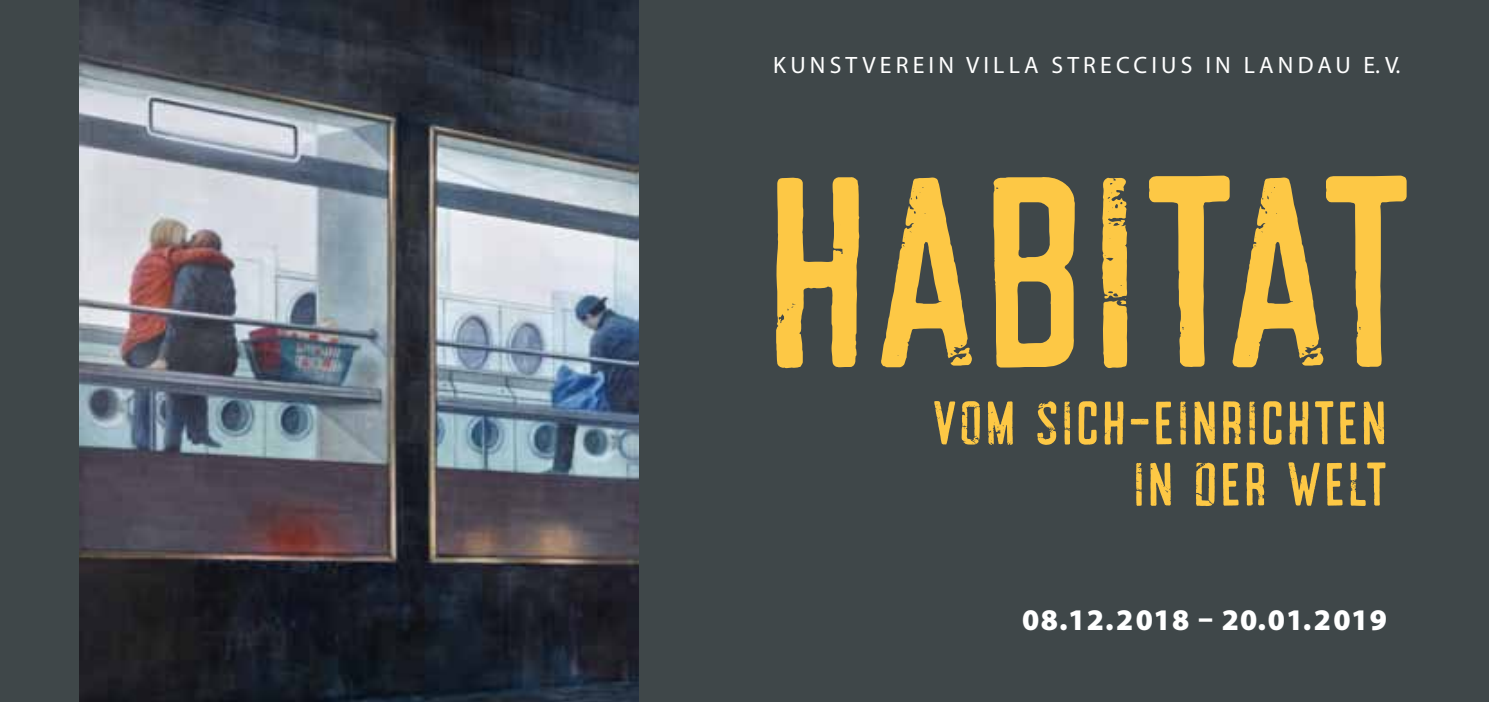
<style>
.page{position:relative;width:1489px;height:702px;background:#fff}
.page>*{position:absolute;margin:0;border:0;box-sizing:border-box;transform-origin:0 0}
.t1{font:271.25px "Arbuz";color:#fdc845}
.t2{font:61.25px/61.2px "Arbuz";letter-spacing:.04em;color:#fdc845;text-align:right}
.t3{font:900 30px "Myriad Pro";letter-spacing:.04em;color:#fff}
.t4{font:23.75px "Myriad Pro";letter-spacing:.175em;color:#fff}
</style>
<div class="page">
<div style="left:0;top:0;width:1488px;height:702px;background:#3f4749"></div>
<img style="left:80px;top:0;width:558px;height:702px">
<p class="t4" style="left:773px;top:51px;width:628px">KUNSTVEREIN VILLA STRECCIUS I N LANDAU E.V.</p>
<h1 class="t1" style="left:764px;top:115px;width:651px">HABITAT</h1>
<h2 class="t2" style="left:932px;top:392px;width:455px">VOM SICH-EINRICHTEN<br>IN DER WELT</h2>
<p class="t3" style="left:1022px;top:603px;width:366px">08.12.2018 – 20.01.2019</p>
</div>
